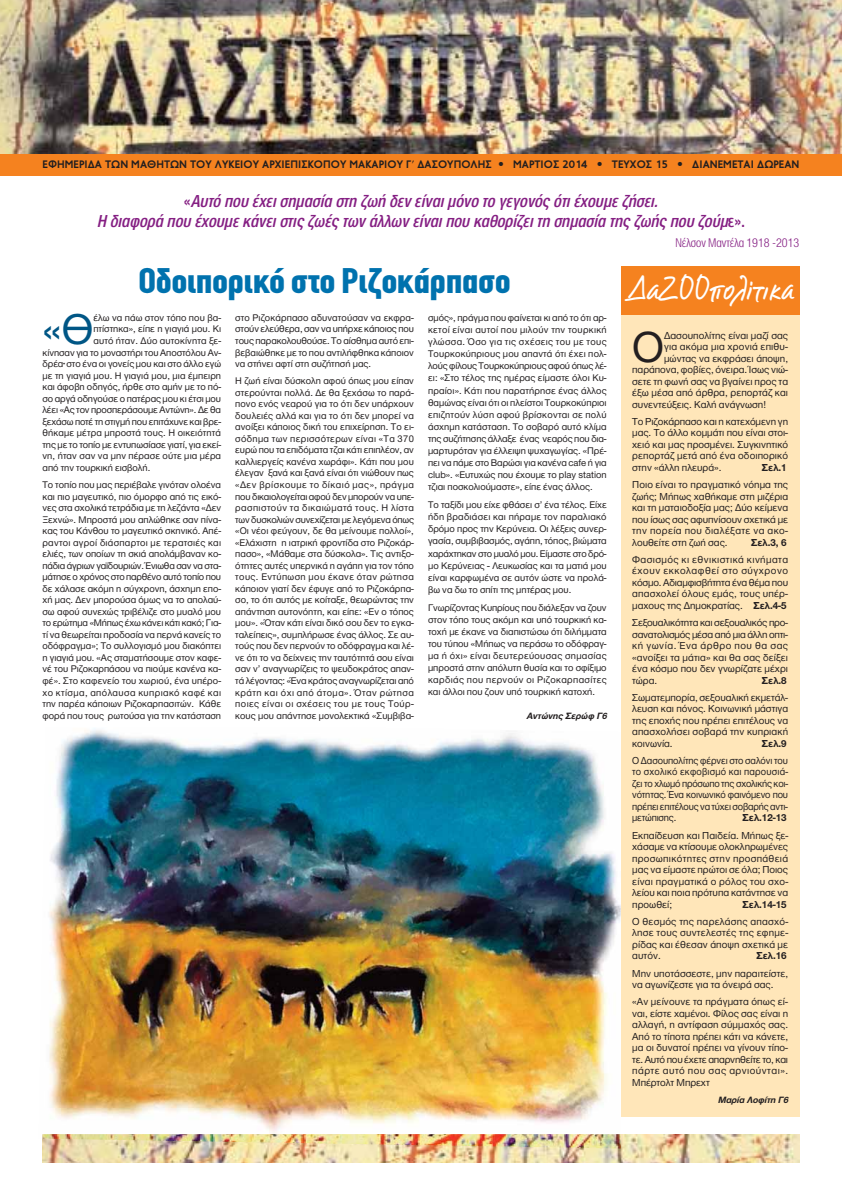
<style>
.page{position:relative;width:842px;height:1191px;background:#fff}
.page>*{position:absolute;margin:0;border:0;box-sizing:border-box;transform-origin:0 0}
.t1{font:45px "CF Helvetica";color:#231f20}
.t2{font:44.5px "CF Helvetica";color:#005685}
.t3{font:700 condensed 35px "CF Din";color:#0072ae;scale:1.2 1}
.t4{font:700 31px "CF Note";color:#fff}
.t5{font:italic 500 18px/20px "CF Helvetica Cond";color:#851f83;text-align:center}
.t6{font:300 13px "CF Helvetica Cond";color:#851f83}
.t7{font:700 11px "PF Transport";color:#231f20}
.t8{font:10.5px/11.5px "CF Helvetica";letter-spacing:.005em;color:#231f20;text-align:justify}
.t9{font:10.5px/11.5px "CF Helvetica";letter-spacing:.005em;color:#231f20;text-align:justify;scale:.95 1}
.t10{font:700 10.5px "CF Helvetica";color:#231f20}
.t11{font:10px/11.5px "CF Helvetica";color:#231f20;text-align:justify}
.t12{font:italic 700 9.5px "CF Helvetica";color:#231f20}
.s1{font-family:"Mg Optima";font-weight:400}
.s2{font-style:normal}
.s3{font-weight:700}
</style>
<div class="page">
<div style="left:0;top:153px;width:842px;height:23px;background:#f5821f"></div>
<div style="left:621px;top:266px;width:178px;height:851px;background:#ffe6b9"></div>
<div style="left:621px;top:266px;width:178px;height:49px;background:#f5821f"></div>
<img style="left:0;top:0;width:842px;height:153px">
<img style="left:43px;top:1134px;width:756px;height:28px">
<img style="left:42px;top:728px;width:579px;height:410px">
<img style="left:43px;top:1134px;width:578px;height:14px">
<p class="t7" style="left:43px;top:160px;width:758px">ΕΦΗΜΕΡΙΔΑ ΤΩΝ ΜΑΘΗΤΩΝ ΤΟΥ ΛΥΚΕΙΟΥ ΑΡΧΙΕΠΙΣΚΟΠΟΥ ΜΑΚΑΡΙΟΥ Γ<span class="s1">’</span> ΔΑΣΟΥΠΟΛΗΣ • ΜΑΡΤΙΟΣ 2014 • ΤΕΥΧΟΣ 15 • ΔΙΑΝΕΜΕΤΑΙ ΔΩΡΕΑΝ</p>
<h3 class="t5" style="left:97px;top:190px;width:650px"><span class="s2">«</span> Αυτό που έχει σημασία στη ζωή δεν είναι μόνο το γεγονός ότι έχουμε ζήσει.<br>Η διαφορά που έχουμε κάνει στις ζωές των άλλων είναι που καθορίζει τη σημασία της ζωής που ζούμ<span class="s2">ε » .</span></h3>
<h3 class="t6" style="left:675px;top:235px;width:126px">Νέλσον Μαντέλα 1918 -2013</h3>
<h3 class="t3" style="left:139px;top:261px;width:311px">Οδοιπορικό στο Ριζοκάρπασο</h3>
<h3 class="t4" style="left:626px;top:269px;width:169px">ΔαZOOπολίτικα</h3>
<h2 class="t2" style="left:43px;top:314px;width:52px">«Θ</h2>
<p class="t11" style="left:93px;top:313px;width:129px">έλω να πάω στον τόπο που βα-</p>
<p class="t11" style="left:93px;top:324px;width:129px">πτίστηκα», είπε η γιαγιά μου. Κι</p>
<p class="t11" style="left:93px;top:336px;width:129px">αυτό ήταν. Δύο αυτοκίνητα ξε-</p>
<p class="t11" style="left:43px;top:347px;width:180px">κίνησαν για το μοναστήρι του Αποστόλου Αν-</p>
<p class="t11" style="left:43px;top:359px;width:180px">δρέα· στο ένα οι γονείς μου και στο άλλο εγώ</p>
<p class="t11" style="left:43px;top:370px;width:180px">με τη γιαγιά μου. Η γιαγιά μου, μια έμπειρη</p>
<p class="t11" style="left:43px;top:382px;width:180px">και άφοβη οδηγός, ήρθε στο αμήν με το πό-</p>
<p class="t11" style="left:43px;top:393px;width:180px">σο αργά οδηγούσε ο πατέρας μου κι έτσι μου</p>
<p class="t11" style="left:43px;top:405px;width:180px">λέει «Ας τον προσπεράσουμε Αντώνη». Δε θα</p>
<p class="t11" style="left:43px;top:416px;width:180px">ξεχάσω ποτέ τη στιγμή που επιτάχυνε και βρε-</p>
<p class="t11" style="left:43px;top:428px;width:180px">θήκαμε μέτρα μπροστά τους. Η οικειότητά</p>
<p class="t11" style="left:43px;top:439px;width:180px">της με το τοπίο με εντυπωσίασε γιατί, για εκεί-</p>
<p class="t11" style="left:43px;top:451px;width:180px">νη, ήταν σαν να μην πέρασε ούτε μια μέρα</p>
<p class="t11" style="left:43px;top:463px;width:109px">από την τουρκική εισβολή.</p>
<p class="t11" style="left:43px;top:480px;width:180px">Το τοπίο που μας περιέβαλε γινόταν ολοένα και πιο μαγευτικό, πιο όμορφο από τις εικό&shy;νες στα σχολικά τετράδια με τη λεζάντα «Δεν Ξεχνώ». Μπροστά μου απλώθηκε σαν πίνα&shy;κας του Κάνθου το μαγευτικό σκηνικό. Απέ&shy;ραντοι αγροί διάσπαρτοι με τερατσιές και ελιές, των οποίων τη σκιά απολάμβαναν κο&shy;πάδια άγριων γαϊδουριών. Ένιωθα σαν να στα&shy;μάτησε ο χρόνος στο παρθένο αυτό τοπίο που δε χάλασε ακόμη η σύγχρονη, άσχημη επο&shy;χή μας. Δεν μπορούσα όμως να το απολαύ&shy;σω αφού συνεχώς τριβέλιζε στο μυαλό μου το ερώτημα «Μήπως έχω κάνει κάτι κακό; Για&shy;τί να θεωρείται προδοσία να περνά κανείς το οδόφραγμα»; Το συλλογισμό μου διακόπτει η γιαγιά μου. «Ας σταματήσουμε στον καφε&shy;νέ του Ριζοκαρπάσου να πιούμε κανένα κα&shy;φέ». Στο καφενείο του χωριού, ένα υπέρο&shy;χο κτίσμα, απόλαυσα κυπριακό καφέ και την παρέα κάποιων Ριζοκαρπασιτών. Κάθε φορά που τους ρωτούσα για την κατάσταση</p>
<p class="t11" style="left:235px;top:313px;width:180px">στο Ριζοκάρπασο αδυνατούσαν να εκφρα&shy;στούν ελεύθερα, σαν να υπήρχε κάποιος που τους παρακολουθούσε. Το αίσθημα αυτό επι&shy;βεβαιώθηκε με το που αντιλήφθηκα κάποιον να στήνει αφτί στη συζήτησή μας.</p>
<p class="t11" style="left:235px;top:376px;width:180px">Η ζωή είναι δύσκολη αφού όπως μου είπαν στερούνται πολλά. Δε θα ξεχάσω το παρά&shy;πονο ενός νεαρού για το ότι δεν υπάρχουν δουλειές αλλά και για το ότι δεν μπορεί να ανοίξει κάποιος δική του επιχείρηση. Το ει&shy;σόδημα των περισσότερων είναι «Τα 370 ευρώ που τα επιδόματα τζαι κάτι επιπλέον, αν καλλιεργείς κανένα χωράφι». Κάτι που μου έλεγαν ξανά και ξανά είναι ότι νιώθουν πως «Δεν βρίσκουμε το δίκαιό μας», πράγμα που δικαιολογείται αφού δεν μπορούν να υπε&shy;ρασπιστούν τα δικαιώματά τους. Η λίστα των δυσκολιών συνεχίζεται με λεγόμενα όπως «Οι νέοι φεύγουν, δε θα μείνουμε πολλοί», «Ελάχιστη η ιατρική φροντίδα στο Ριζοκάρ&shy;πασο», «Μάθαμε στα δύσκολα». Τις αντιξο&shy;ότητες αυτές υπερνικά η αγάπη για τον τόπο τους. Εντύπωση μου έκανε όταν ρώτησα κάποιον γιατί δεν έφυγε από το Ριζοκάρπα&shy;σο, το ότι αυτός με κοίταξε, θεωρώντας την απάντηση αυτονόητη, και είπε: «Εν ο τόπος μου». «Όταν κάτι είναι δικό σου δεν το εγκα&shy;ταλείπεις», συμπλήρωσε ένας άλλος. Σε αυ&shy;τούς που δεν περνούν το οδόφραγμα και λέ&shy;νε ότι το να δείχνεις την ταυτότητά σου είναι σαν ν’ αναγνωρίζεις το ψευδοκράτος απαν&shy;τά λέγοντας: «Ένα κράτος αναγνωρίζεται από κράτη και όχι από άτομα». Όταν ρώτησα ποιες είναι οι σχέσεις του με τους Τούρ&shy;κους μου απάντησε μονολεκτικά «Συμβιβα-</p>
<p class="t11" style="left:428px;top:312px;width:180px;line-height:12.1px">σμός», πράγμα που φαίνεται κι από το ότι αρ&shy;κετοί είναι αυτοί που μιλούν την τουρκική γλώσσα. Όσο για τις σχέσεις του με τους Τουρκοκύπριους μου απαντά ότι έχει πολ&shy;λούς φίλους Τουρκοκύπριους αφού όπως λέ&shy;ει: «Στο τέλος της ημέρας είμαστε όλοι Κυ&shy;πραίοι». Κάτι που παρατήρησε ένας άλλος θαμώνας είναι ότι οι πλείστοι Τουρκοκύπριοι επιζητούν λύση αφού βρίσκονται σε πολύ άσχημη κατάσταση. Το σοβαρό αυτό κλίμα της συζήτησης άλλαξε ένας νεαρός που δια&shy;μαρτυρόταν για έλλειψη ψυχαγωγίας. «Πρέ&shy;πει να πάμε στο Βαρώσι για κανένα cafe ή για club». «Ευτυχώς που έχουμε το play station τζιαι ποσκολιούμαστε», είπε ένας άλλος.</p>
<p class="t11" style="left:428px;top:500px;width:180px;line-height:12.1px">Το ταξίδι μου είχε φθάσει σ’ ένα τέλος. Είχε ήδη βραδιάσει και πήραμε τον παραλιακό δρόμο προς την Κερύνεια. Οι λέξεις συνερ&shy;γασία, συμβιβασμός, αγάπη, τόπος, βιώματα χαράχτηκαν στο μυαλό μου. Είμαστε στο δρό&shy;μο Κερύνειας - Λευκωσίας και τα ματιά μου είναι καρφωμένα σε αυτόν ώστε να προλά&shy;βω να δω το σπίτι της μητέρας μου.</p>
<p class="t11" style="left:428px;top:602px;width:180px;line-height:12.1px">Γνωρίζοντας Κυπρίους που διάλεξαν να ζουν στον τόπο τους ακόμη και υπό τουρκική κα&shy;τοχή με έκανε να διαπιστώσω ότι διλήμματα του τύπου «Μήπως να περάσω το οδόφραγ&shy;μα ή όχι» είναι δευτερεύουσας σημασίας μπροστά στην απόλυτη θυσία και το σφίξιμο καρδιάς που περνούν οι Ριζοκαρπασίτες και άλλοι που ζουν υπό τουρκική κατοχή.</p>
<p class="t12" style="left:526px;top:712px;width:83px">Αντώνης Σερώφ Γ6</p>
<h1 class="t1" style="left:632px;top:332px;width:33px">Ο</h1>
<p class="t8" style="left:664px;top:330px;width:126px">Δασουπολίτης είναι μαζί σας</p>
<p class="t8" style="left:664px;top:342px;width:126px">για ακόμα μια χρονιά επιθυ-</p>
<p class="t8" style="left:664px;top:353px;width:126px">μώντας να εκφράσει άποψη,</p>
<p class="t8" style="left:632px;top:365px;width:157px">παράπονα, φοβίες, όνειρα. Ίσως νιώ-</p>
<p class="t8" style="left:632px;top:376px;width:157px">σετε τη φωνή σας να βγαίνει προς τα</p>
<p class="t8" style="left:632px;top:388px;width:157px">έξω μέσα από άρθρα, ρεπορτάζ και</p>
<p class="t8" style="left:632px;top:399px;width:135px">συνεντεύξεις. Καλή ανάγνωση!</p>
<p class="t8" style="left:632px;top:417px;width:157px">Το Ριζοκάρπασο και η κατεχόμενη γη μας. Το άλλο κομμάτι που είναι στοι&shy;χειό και μας προσμένει. Συγκινητικό ρεπορτάζ μετά από ένα οδοιπορικό στην «άλλη πλευρά».</p>
<p class="t10" style="left:762px;top:464px;width:26px">Σελ.1</p>
<p class="t8" style="left:632px;top:480px;width:157px">Ποιο είναι το πραγματικό νόημα της ζωής; Μήπως χαθήκαμε στη μιζέρια και τη ματαιοδοξία μας; Δύο κείμενα που ίσως σας αφυπνίσουν σχετικά με την πορεία που διαλέξατε να ακο&shy;λουθείτε στη ζωή σας.</p>
<p class="t10" style="left:751px;top:538px;width:37px">Σελ.3, 6</p>
<p class="t8" style="left:632px;top:554px;width:157px">Φασισμός κι εθνικιστικά κινήματα έχουν εκκολαφθεί στο σύγχρονο κόσμο. Αδιαμφισβήτητα ένα θέμα που απασχολεί όλους εμάς, τους υπέρ&shy;μαχους της Δημοκρατίας. <span class="s3">Σελ.4-5</span></p>
<p class="t8" style="left:632px;top:618px;width:157px">Σεξουαλικότητα και σεξουαλικός προ&shy;σανατολισμός μέσα από μια άλλη οπτι&shy;κή γωνία. Ένα άρθρο που θα σας «ανοίξει τα μάτια» και θα σας δείξει ένα κόσμο που δεν γνωρίζατε μέχρι τώρα.</p>
<p class="t10" style="left:762px;top:676px;width:26px">Σελ.8</p>
<p class="t8" style="left:632px;top:692px;width:157px">Σωματεμπορία, σεξουαλική εκμετάλ&shy;λευση και πόνος. Κοινωνική μάστιγα της εποχής που πρέπει επιτέλους να απασχολήσει σοβαρά την κυπριακή κοινωνία.</p>
<p class="t10" style="left:762px;top:739px;width:26px">Σελ.9</p>
<p class="t9" style="left:632px;top:755px;width:166px">Ο Δασουπολίτης φέρνει στο σαλόνι του το σχολικό εκφοβισμό και παρουσιά&shy;ζει το χλωμό πρόσωπο της σχολικής κοι&shy;νότητας. Ένα κοινωνικό φαινόμενο που πρέπει επιτέλους να τύχει σοβαρής αντι&shy;μετώπισης.</p>
<p class="t10" style="left:742px;top:814px;width:46px">Σελ.12-13</p>
<p class="t8" style="left:632px;top:830px;width:157px">Εκπαίδευση και Παιδεία. Μήπως ξε&shy;χάσαμε να κτίσουμε ολοκληρωμένες προσωπικότητες στην προσπάθειά μας να είμαστε πρώτοι σε όλα; Ποιος είναι πραγματικά ο ρόλος του σχο&shy;λείου και ποια πρότυπα κατάντησε να προωθεί;</p>
<p class="t10" style="left:742px;top:900px;width:46px">Σελ.14-15</p>
<p class="t8" style="left:632px;top:916px;width:158px">Ο θεσμός της παρελάσης απασχό&shy;λησε τους συντελεστές της εφημε&shy;ρίδας και έθεσαν άποψη σχετικά με αυτόν.</p>
<p class="t10" style="left:756px;top:952px;width:32px">Σελ.16</p>
<p class="t8" style="left:632px;top:968px;width:157px">Μην υποτάσσεστε, μην παραιτείστε, να αγωνίζεστε για τα όνειρά σας.</p>
<p class="t8" style="left:632px;top:997px;width:157px">«Αν μείνουνε τα πράγματα όπως εί&shy;ναι, είστε χαμένοι. Φίλος σας είναι η αλλαγή, η αντίφαση σύμμαχός σας.<br>Από το τίποτα πρέπει κάτι να κάνετε, μα οι δυνατοί πρέπει να γίνουν τίπο&shy;τε. Αυτό που έχετε απαρνηθείτε το, και πάρτε αυτό που σας αρνιούνται».<br>Μπέρτολτ Μπρεχτ</p>
<p class="t12" style="left:718px;top:1096px;width:74px">Μαρία Λοφίτη Γ6</p>
</div>
